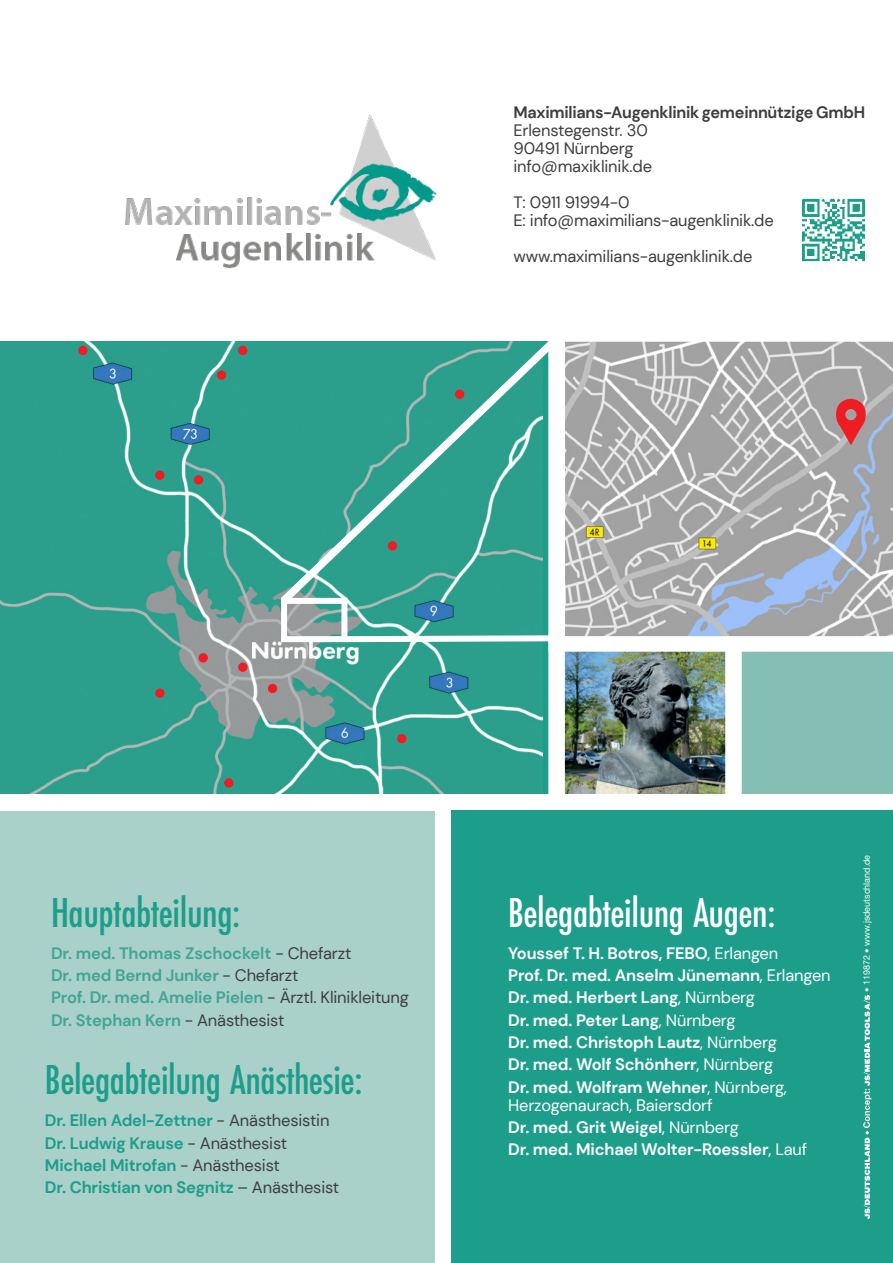
<style>
.page{position:relative;width:893px;height:1263px;background:#fff}
.page>*{position:absolute;margin:0;border:0;box-sizing:border-box;transform-origin:0 0}
.t1{font:500 43.5px "Futura PT Cond";letter-spacing:-.01em;color:#1c9e8a}
.t2{font:500 43.5px "Futura PT Cond";letter-spacing:-.01em;color:#fff}
.t3{font:700 16.5px "DM Sans";letter-spacing:-.01em;color:#fff}
.t4{font:700 16.5px "DM Sans";letter-spacing:-.01em;color:#43a693}
.t5{font:16.5px "DM Sans";letter-spacing:-.01em;color:#3e3e3f}
.t6{font:700 16.5px "DM Sans";letter-spacing:-.01em;color:#1c9e8a}
.t7{font:16.5px/18px "DM Sans";letter-spacing:-.01em;color:#fff}
.t8{font:700 16.5px "DM Sans";letter-spacing:-.015em;color:#3e3e3f}
.t9{font:9px "Helvetica Neue LT Std";color:#fff}
.s1{font-weight:400;color:#3e3e3f}
.s2{font-weight:400}
.s3{font-weight:700}
</style>
<div class="page">
<img style="left:801px;top:198px;width:64px;height:64px">
<img style="left:0;top:342px;width:543px;height:452px">
<div style="left:451px;top:811px;width:442px;height:452px;background:#1c9e8a"></div>
<div style="left:0;top:811px;width:435px;height:452px;background:#aad0ca"></div>
<img style="left:565px;top:652px;width:160px;height:142px">
<div style="left:733px;top:639px;width:160px;height:155px;background:#85beb2"></div>
<div style="left:556px;top:635px;width:337px;height:17px;background:#fff"></div>
<div style="left:725px;top:643px;width:17px;height:158px;background:#fff"></div>
<svg style="left:863px;top:995px;width:8px;height:224px"></svg>
<div style="left:281px;top:598px;width:66px;height:44px;border:6px solid #fff"></div>
<svg style="left:273px;top:341px;width:276px;height:270px;background:#3aa492"></svg>
<svg style="left:340px;top:632px;width:209px;height:13px"></svg>
<svg style="left:565px;top:341px;width:328px;height:296px;background:#afb1b3"></svg>
<svg style="left:835px;top:397px;width:32px;height:48px;background:#cc5f62"></svg>
<div style="left:78px;top:346px;width:10px;height:9px;background:#ee1d23;border-radius:50%"></div>
<div style="left:217px;top:370px;width:9px;height:10px;background:#ee1d23;border-radius:50%"></div>
<div style="left:238px;top:346px;width:9px;height:9px;background:#ee1d23;border-radius:50%"></div>
<div style="left:194px;top:475px;width:9px;height:10px;background:#ee1d23;border-radius:50%"></div>
<div style="left:388px;top:541px;width:9px;height:9px;background:#ee1d23;border-radius:50%"></div>
<svg style="left:155px;top:688px;width:10px;height:10px"></svg>
<div style="left:455px;top:389px;width:9px;height:10px;background:#ee1d23;border-radius:50%"></div>
<svg style="left:155px;top:470px;width:10px;height:10px"></svg>
<div style="left:224px;top:778px;width:9px;height:9px;background:#ee1d23;border-radius:50%"></div>
<div style="left:268px;top:684px;width:9px;height:9px;background:#ee1d23;border-radius:50%"></div>
<div style="left:199px;top:653px;width:9px;height:9px;background:#ee1d23;border-radius:50%"></div>
<div style="left:238px;top:662px;width:9px;height:10px;background:#ee1d23;border-radius:50%"></div>
<div style="left:397px;top:734px;width:9px;height:9px;background:#ee1d23;border-radius:50%"></div>
<img style="left:125px;top:115px;width:312px;height:152px">
<p class="t8" style="left:513px;top:102px;width:353px">Maximilians-Augenklinik gemeinnützige GmbH</p>
<p class="t5" style="left:513px;top:120px;width:136px">Erlenstegenstr. 30</p>
<p class="t5" style="left:513px;top:138px;width:122px">90491 Nürnberg</p>
<p class="t5" style="left:513px;top:156px;width:140px">info@maxiklinik.de</p>
<p class="t5" style="left:513px;top:192px;width:118px">T: 0911 91994-0</p>
<p class="t5" style="left:513px;top:210px;width:262px">E: info@maximilians-augenklinik.de</p>
<p class="t5" style="left:513px;top:246px;width:241px">www.maximilians-augenklinik.de</p>
<p class="t1" style="left:51px;top:887px;width:191px">Hauptabteilung:</p>
<p class="t4" style="left:51px;top:943px;width:302px">Dr. med. Thomas Zschockelt <span class="s1">- Chefarzt</span></p>
<p class="t4" style="left:51px;top:965px;width:249px">Dr. med Bernd Junker <span class="s1">- Chefarzt</span></p>
<p class="t4" style="left:51px;top:987px;width:359px">Prof. Dr. med. Amelie Pielen <span class="s1">- Ärztl. Klinikleitung</span></p>
<p class="t4" style="left:51px;top:1010px;width:235px">Dr. Stephan Kern <span class="s1">- Anästhesist</span></p>
<p class="t1" style="left:45px;top:1054px;width:319px">Belegabteilung Anästhesie:</p>
<p class="t6" style="left:45px;top:1110px;width:286px">Dr. Ellen Adel-Zettner <span class="s1">- Anästhesistin</span></p>
<p class="t6" style="left:45px;top:1132px;width:244px">Dr. Ludwig Krause <span class="s1">- Anästhesist</span></p>
<p class="t6" style="left:45px;top:1155px;width:236px">Michael Mitrofan <span class="s1">- Anästhesist</span></p>
<p class="t6" style="left:45px;top:1177px;width:296px">Dr. Christian von Segnitz <span class="s1">– Anästhesist</span></p>
<p class="t2" style="left:508px;top:887px;width:269px">Belegabteilung Augen:</p>
<p class="t3" style="left:508px;top:943px;width:272px">Youssef T. H. Botros, FEBO<span class="s2">, Erlangen</span></p>
<p class="t3" style="left:508px;top:965px;width:324px">Prof. Dr. med. Anselm Jünemann<span class="s2">, Erlangen</span></p>
<p class="t3" style="left:508px;top:987px;width:248px">Dr. med. Herbert Lang<span class="s2">, Nürnberg</span></p>
<p class="t3" style="left:508px;top:1010px;width:229px">Dr. med. Peter Lang<span class="s2">, Nürnberg</span></p>
<p class="t3" style="left:508px;top:1032px;width:270px">Dr. med. Christoph Lautz<span class="s2">, Nürnberg</span></p>
<p class="t3" style="left:508px;top:1054px;width:267px">Dr. med. Wolf Schönherr<span class="s2">, Nürnberg</span></p>
<p class="t7" style="left:508px;top:1078px;width:280px"><span class="s3">Dr. med. Wolfram Wehner</span>, Nürnberg,<br>Herzogenaurach, Baiersdorf</p>
<p class="t3" style="left:508px;top:1117px;width:232px">Dr. med. Grit Weigel<span class="s2">, Nürnberg</span></p>
<p class="t3" style="left:508px;top:1139px;width:301px">Dr. med. Michael Wolter-Roessler<span class="s2">, Lauf</span></p>
<p class="t9" style="left:861px;top:992px;width:139px;rotate:-90deg">• 119872 • www.jsdeutschland.de</p>
</div>
